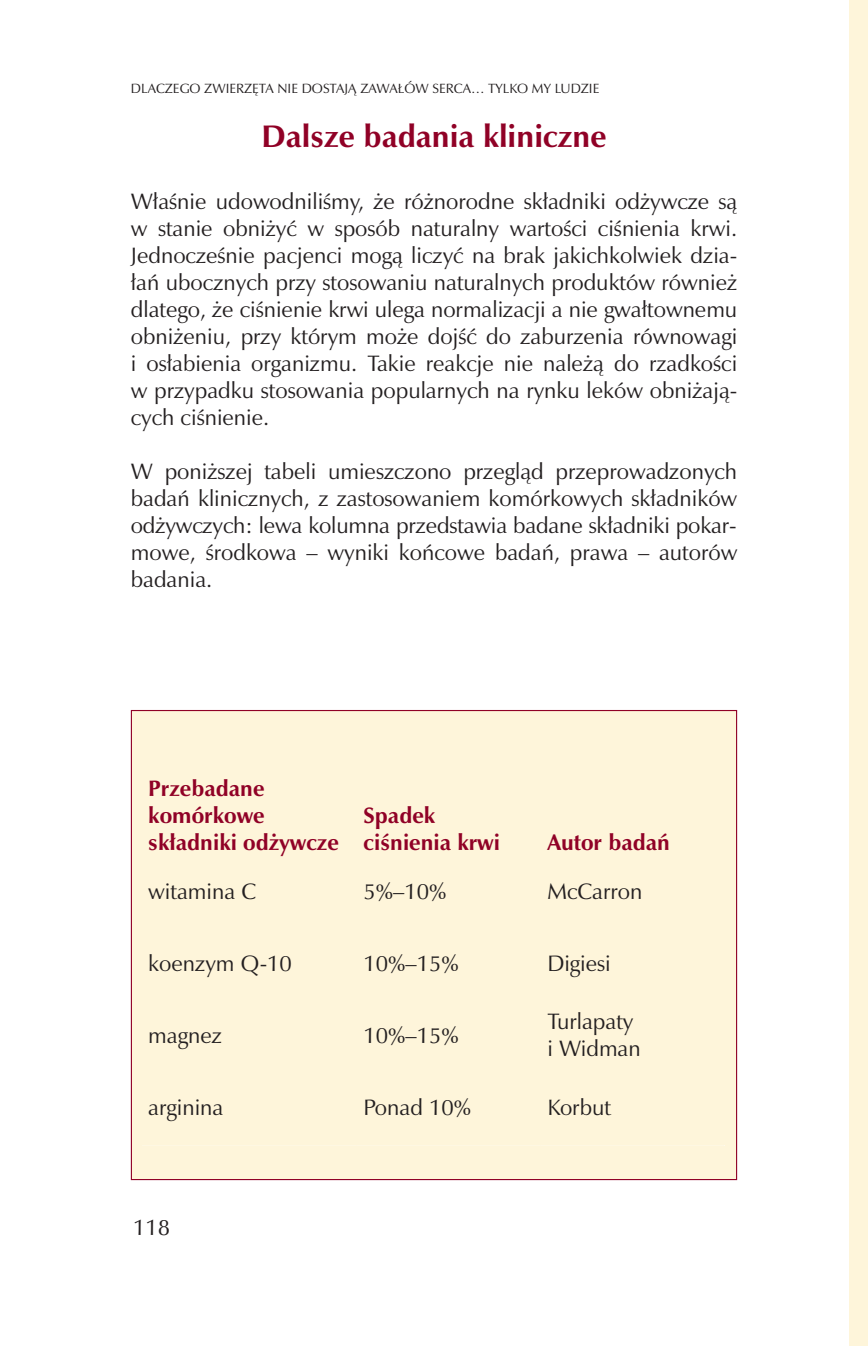
<style>
.page{position:relative;width:868px;height:1346px;background:#fff}
.page>*{position:absolute;margin:0;border:0;box-sizing:border-box;transform-origin:0 0}
.t1{font:31.5px "Zapf Humnst PL Bold A";color:#900126}
.t2{font:22.5px/27px "Zapf Humnst PL Roman A";color:#231f20;text-align:justify}
.t3{font:22.5px/27px "Zapf Humnst PL Bold A";color:#900126}
.t4{font:13.5px "Zapf Humnst PL Roman A";color:#231f20}
</style>
<div class="page">
<div style="left:848px;top:0;width:19px;height:1346px;background:#fef5da"></div>
<div style="left:131px;top:710px;width:605px;height:469px;background:#fef5da"></div>
<p class="t4" style="left:131px;top:80px;width:470px">DLACZEGO ZWIERZÊTA NIE DOSTAJ¥ ZAWA£ÓW SERCA… TYLKO MY LUDZIE</p>
<h1 class="t1" style="left:261px;top:117px;width:346px">Dalsze badania kliniczne</h1>
<p class="t2" style="left:131px;top:187px;width:608px">W³aœnie udowodniliœmy, ¿e ró¿norodne sk³adniki od¿ywcze s¹ w stanie obni¿yæ w sposób naturalny wartoœci ciœnienia krwi.<br>Jednoczeœnie pacjenci mog¹ liczyæ na brak jakichkolwiek dzia-³añ ubocznych przy stosowaniu naturalnych produktów równie¿ dlatego, ¿e ciœnienie krwi ulega normalizacji a nie gwa³townemu obni¿eniu, przy którym mo¿e dojœæ do zaburzenia równowagi i os³abienia organizmu. Takie reakcje nie nale¿¹ do rzadkoœci w przypadku stosowania popularnych na rynku leków obni¿aj¹- cych ciœnienie.</p>
<p class="t2" style="left:131px;top:457px;width:608px">W poni¿szej tabeli umieszczono przegl¹d przeprowadzonych badañ klinicznych, z zastosowaniem komórkowych sk³adników od¿ywczych: lewa kolumna przedstawia badane sk³adniki pokar&shy;mowe, œrodkowa – wyniki koñcowe badañ, prawa – autorów badania.</p>
<p class="t3" style="left:148px;top:774px;width:192px">Przebadane komórkowe sk³adniki od¿ywcze</p>
<p class="t3" style="left:363px;top:801px;width:138px">Spadek ciœnienia krwi</p>
<p class="t3" style="left:547px;top:828px;width:124px">Autor badañ</p>
<p class="t2" style="left:148px;top:878px;width:109px">witamina C</p>
<p class="t2" style="left:363px;top:878px;width:84px">5%–10%</p>
<p class="t2" style="left:547px;top:878px;width:97px">McCarron</p>
<p class="t2" style="left:148px;top:950px;width:145px">koenzym Q-10</p>
<p class="t2" style="left:363px;top:950px;width:97px">10%–15%</p>
<p class="t2" style="left:547px;top:950px;width:65px">Digiesi</p>
<p class="t2" style="left:148px;top:1021px;width:75px">magnez</p>
<p class="t2" style="left:363px;top:1021px;width:97px">10%–15%</p>
<p class="t2" style="left:547px;top:1008px;width:95px">Turlapaty i Widman</p>
<p class="t2" style="left:148px;top:1093px;width:77px">arginina</p>
<p class="t2" style="left:363px;top:1093px;width:109px">Ponad 10%</p>
<p class="t2" style="left:547px;top:1093px;width:65px">Korbut</p>
<p class="t2" style="left:133px;top:1213px;width:39px">118</p>
</div>
